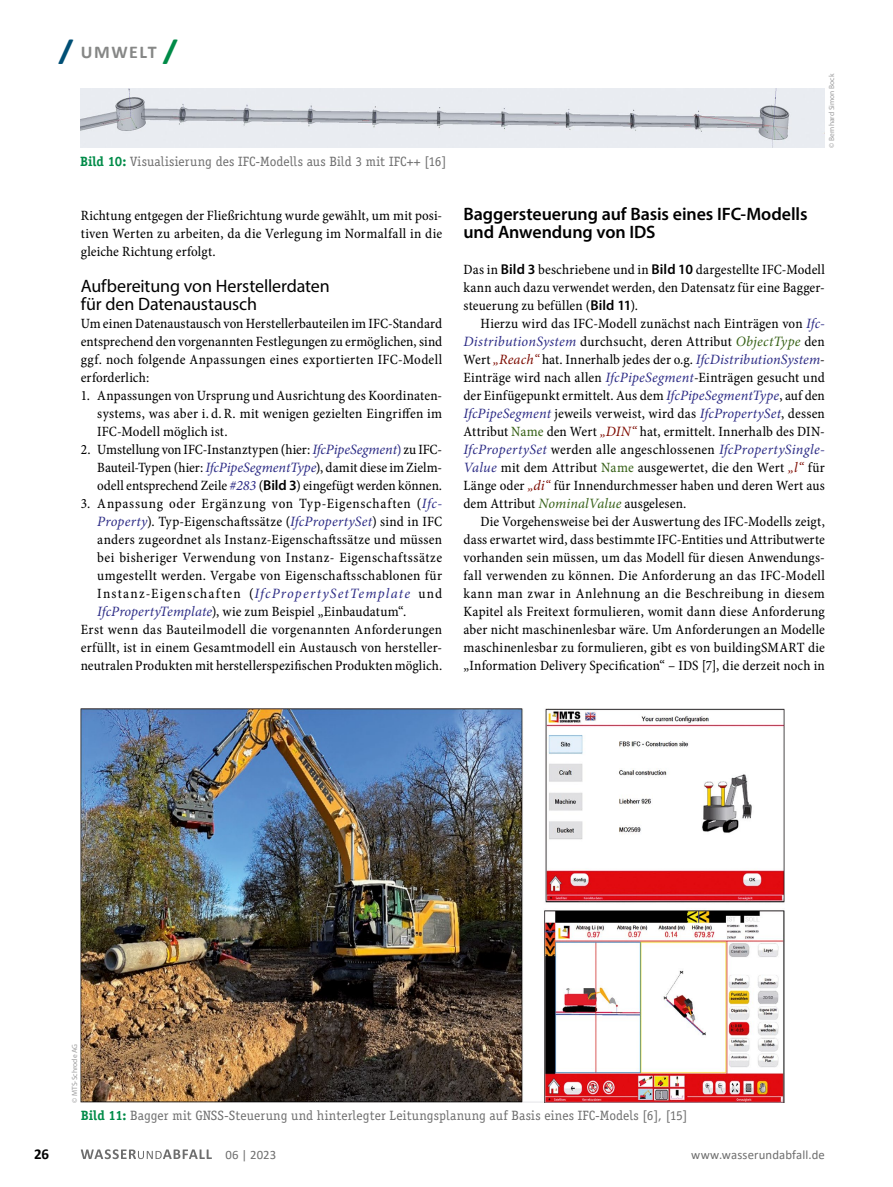
<style>
.page{position:relative;width:893px;height:1187px;background:#fff}
.page>*{position:absolute;margin:0;border:0;box-sizing:border-box;transform-origin:0 0}
.SectionHeading_1_x{font:600 18px/18px "Myriad Pro";letter-spacing:-.005em;color:#000}
.SectionHeading_2_x{font:18px/18px "Myriad Pro";letter-spacing:-.01em;color:#000}
.t1{font:700 18px "Calibri";letter-spacing:.085em;color:#868786}
.t2{font:700 15px "Calibri";color:#000}
.Para_Indent{font:14.25px/18px "Minion Pro Cn Capt";letter-spacing:.01em;color:#000;text-align:justify}
.Para_x{font:14.25px/18px "Minion Pro Cn Capt";letter-spacing:.005em;color:#000;text-align:justify}
.Image_Caption_x{font:13.5px "Officina Serif Std";letter-spacing:.01em;color:#6e6e6e}
.t3{font:12.75px "Calibri";letter-spacing:.01em;color:#6e6e6e}
.Image_Source_x{font:7.5px "Myriad Pro";color:#9c9c9d}
.s1{font-size:28.5px;color:#004f75}
.s2{font-size:28.5px;color:#008b48}
.s3{font-weight:700;color:#008b48}
.s4{font-family:"Minion Pro";font-style:italic;color:#2c2b85}
.s5{color:#2c2b85}
.s6{font-family:"Myriad Pro";font-weight:600}
.s7{font-family:"Minion Pro";font-style:italic;color:#376117}
.s8{font-family:"Minion Pro";font-style:italic;color:#7e0b00}
.s9{color:#376117}
</style>
<div class="page">
<img style="left:80px;top:89px;width:745px;height:58px">
<img style="left:81px;top:708px;width:703px;height:394px">
<svg style="left:81px;top:1149px;width:131px;height:9px"></svg>
<p class="t1" style="left:58px;top:39px;width:121px"><span class="s1">/</span> UMWELT <span class="s2">/</span></p>
<p class="Image_Caption_x" style="left:80px;top:153px;width:368px"><span class="s3">Bild 10:</span> Visualisierung des IFC-Modells aus Bild 3 mit IFC++ [16]</p>
<p class="Para_Indent" style="left:81px;top:206px;width:363px">Richtung entgegen der Fließrichtung wurde gewählt, um mit posi&shy;tiven Werten zu arbeiten, da die Verlegung im Normalfall in die gleiche Richtung erfolgt.</p>
<p class="SectionHeading_2_x" style="left:81px;top:276px;width:250px">Aufbereitung von Herstellerdaten für den Datenaustausch</p>
<p class="Para_x" style="left:81px;top:314px;width:363px">Um einen Datenaustausch von Herstellerbauteilen im IFC-Standard entsprechend den vorgenannten Festlegungen zu ermöglichen, sind ggf. noch folgende Anpassungen eines exportierten IFC-Modell erforderlich:</p>
<p class="Para_Indent" style="left:97px;top:386px;width:346px;text-indent:-16px">1. Anpassungen von Ursprung und Ausrichtung des Koordinaten&shy;systems, was aber i. d. R. mit wenigen gezielten Eingriffen im IFC-Modell möglich ist.</p>
<p class="Para_Indent" style="left:97px;top:440px;width:346px;text-indent:-16px">2. Umstellung von IFC-Instanztypen (hier: <span class="s4">IfcPipeSegment</span><span class="s5">)</span> zu IFC-Bauteil-Typen (hier: <span class="s4">IfcPipeSegmentType</span>), damit diese im Zielm&shy;odell entsprechend Zeile <span class="s4">#283</span> (<span class="s6">Bild 3</span>) eingefügt werden können.</p>
<p class="Para_Indent" style="left:97px;top:494px;width:346px;text-indent:-16px">3. Anpassung oder Ergänzung von Typ-Eigenschaften (<span class="s4">Ifc-Property</span>). Typ-Eigenschaftssätze (<span class="s4">IfcPropertySet</span>) sind in IFC anders zugeordnet als Instanz-Eigenschaftssätze und müssen bei bisheriger Verwendung von Instanz- Eigenschaftssätze umgestellt werden. Vergabe von Eigenschaftsschablonen für Instanz-Eigenschaften (<span class="s4">IfcPropertySetTemplate</span> und <span class="s4">IfcPropertyTemplate</span>), wie zum Beispiel „Einbaudatum“.</p>
<p class="Para_x" style="left:81px;top:620px;width:363px">Erst wenn das Bauteilmodell die vorgenannten Anforderungen erfüllt, ist in einem Gesamtmodell ein Austausch von hersteller&shy;neutralen Produkten mit herstellerspezifischen Produkten möglich.</p>
<p class="Image_Source_x" style="left:827px;top:148px;width:75px;rotate:-90deg">© Bernhard Simon Bock</p>
<p class="SectionHeading_1_x" style="left:463px;top:204px;width:345px">Baggersteuerung auf Basis eines IFC-Modells und Anwendung von IDS</p>
<p class="Para_x" style="left:463px;top:260px;width:363px">Das in <span class="s6">Bild 3</span> beschriebene und in <span class="s6">Bild 10</span> dargestellte IFC-Modell kann auch dazu verwendet werden, den Datensatz für eine Bagger&shy;steuerung zu befüllen (<span class="s6">Bild 11</span>).</p>
<p class="Para_Indent" style="left:463px;top:314px;width:363px;text-indent:17px">Hierzu wird das IFC-Modell zunächst nach Einträgen von <span class="s4">Ifc-DistributionSystem</span> durchsucht, deren Attribut <span class="s7">ObjectType</span> den Wert <span class="s8">„Reach“</span> hat. Innerhalb jedes der o.g. <span class="s4">IfcDistributionSystem</span>-Einträge wird nach allen <span class="s4">IfcPipeSegment</span>-Einträgen gesucht und der Einfügepunkt ermittelt. Aus dem <span class="s4">IfcPipeSegmentType</span>, auf den <span class="s4">IfcPipeSegment</span> jeweils verweist, wird das <span class="s4">IfcPropertySet</span>, dessen Attribut <span class="s9">Name</span> den Wert <span class="s8">„DIN“</span> hat, ermittelt. Innerhalb des DIN-<span class="s4">IfcPropertySet</span> werden alle angeschlossenen <span class="s4">IfcPropertySingle-Value</span> mit dem Attribut <span class="s9">Name</span> ausgewertet, die den Wert <span class="s8">„l“</span> für Länge oder <span class="s8">„di“</span> für Innendurchmesser haben und deren Wert aus dem Attribut <span class="s7">NominalValue</span> ausgelesen.</p>
<p class="Para_Indent" style="left:463px;top:512px;width:363px;text-indent:17px">Die Vorgehensweise bei der Auswertung des IFC-Modells zeigt, dass erwartet wird, dass bestimmte IFC-Entities und Attributwerte vorhanden sein müssen, um das Modell für diesen Anwendungs&shy;fall verwenden zu können. Die Anforderung an das IFC-Modell kann man zwar in Anlehnung an die Beschreibung in diesem Kapitel als Freitext formulieren, womit dann diese Anforderung aber nicht maschinenlesbar wäre. Um Anforderungen an Modelle maschinenlesbar zu formulieren, gibt es von buildingSMART die „Information Delivery Specification“ – IDS [7], die derzeit noch in</p>
<p class="Image_Source_x" style="left:70px;top:1102px;width:61px;rotate:-90deg">© MTS-Schrode AG</p>
<p class="Image_Caption_x" style="left:81px;top:1107px;width:608px"><span class="s3">Bild 11:</span> Bagger mit GNSS-Steuerung und hinterlegter Leitungsplanung auf Basis eines IFC-Models [6], [15]</p>
<p class="t2" style="left:34px;top:1143px;width:17px">26</p>
<p class="t3" style="left:225px;top:1145px;width:52px">06 | 2023</p>
<p class="t3" style="left:691px;top:1145px;width:135px">www.wasserundabfall.de</p>
</div>
